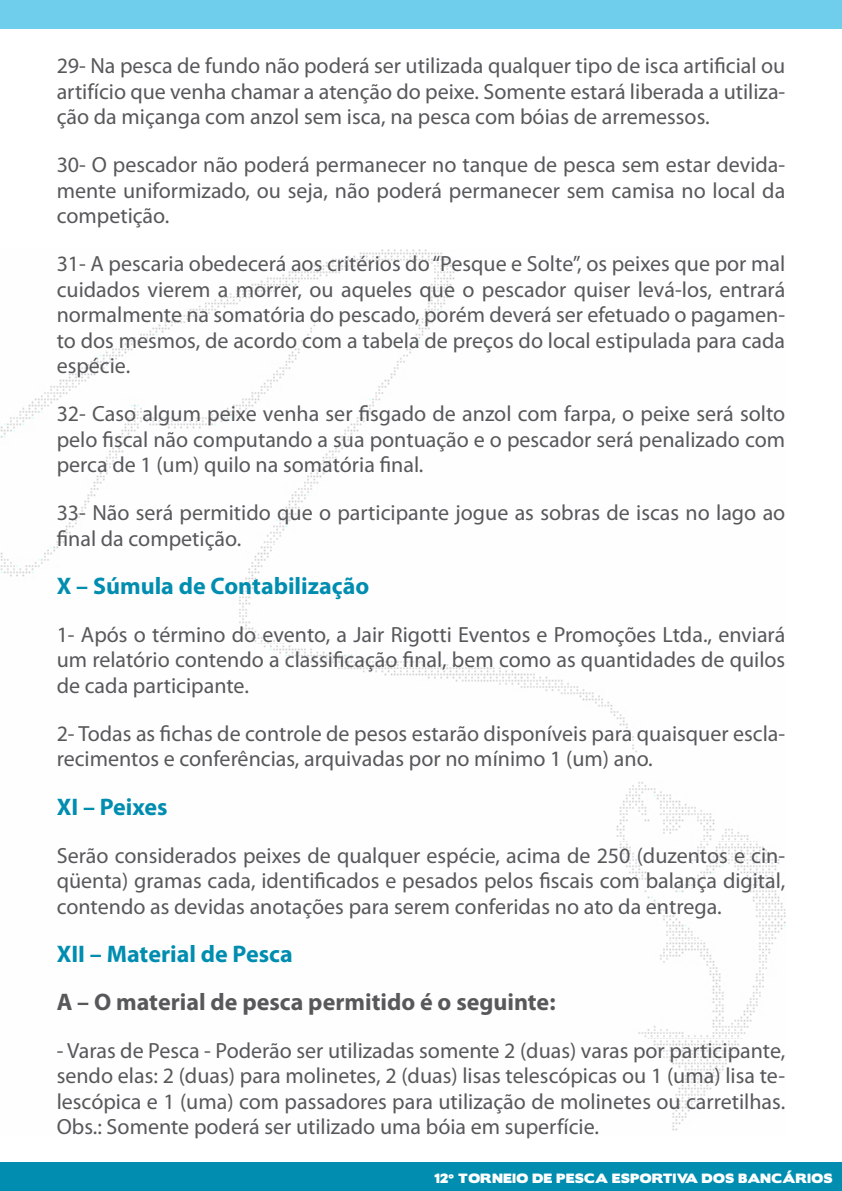
<style>
.page{position:relative;width:842px;height:1191px;background:#fff}
.page>*{position:absolute;margin:0;border:0;box-sizing:border-box;transform-origin:0 0}
.t1{font:700 24px "Myriad Pro";color:#008db0}
.t2{font:700 24px "Myriad Pro";color:#57585a}
.t3{font:22px/25.4px "Myriad Pro";color:#57585a;text-align:justify}
.t4{font:12px "Boris Black Bloxx";letter-spacing:.04em;color:#fff}
</style>
<div class="page">
<div style="left:0;top:1162px;width:842px;height:29px;background:#008db0"></div>
<div style="left:0;top:0;width:842px;height:28px;background:#6eceeb"></div>
<img style="left:0;top:250px;width:785px;height:881px">
<p class="t3" style="left:57px;top:53px;width:730px">29- Na pesca de fundo não poderá ser utilizada qualquer tipo de isca artificial ou artifício que venha chamar a atenção do peixe. Somente estará liberada a utiliza&shy;ção da miçanga com anzol sem isca, na pesca com bóias de arremessos.</p>
<p class="t3" style="left:57px;top:152px;width:730px">30- O pescador não poderá permanecer no tanque de pesca sem estar devida&shy;mente uniformizado, ou seja, não poderá permanecer sem camisa no local da competição.</p>
<p class="t3" style="left:57px;top:251px;width:730px">31- A pescaria obedecerá aos critérios do “Pesque e Solte”, os peixes que por mal cuidados vierem a morrer, ou aqueles que o pescador quiser levá-los, entrará normalmente na somatória do pescado, porém deverá ser efetuado o pagamen&shy;to dos mesmos, de acordo com a tabela de preços do local estipulada para cada espécie.</p>
<p class="t3" style="left:57px;top:401px;width:730px">32- Caso algum peixe venha ser fisgado de anzol com farpa, o peixe será solto pelo fiscal não computando a sua pontuação e o pescador será penalizado com perca de 1 (um) quilo na somatória final.</p>
<p class="t3" style="left:57px;top:500px;width:730px">33- Não será permitido que o participante jogue as sobras de iscas no lago ao final da competição.</p>
<p class="t1" style="left:57px;top:570px;width:314px">X – Súmula de Contabilização</p>
<p class="t3" style="left:57px;top:621px;width:730px">1- Após o término do evento, a Jair Rigotti Eventos e Promoções Ltda., enviará um relatório contendo a classificação final, bem como as quantidades de quilos de cada participante.</p>
<p class="t3" style="left:57px;top:720px;width:730px">2- Todas as fichas de controle de pesos estarão disponíveis para quaisquer escla&shy;recimentos e conferências, arquivadas por no mínimo 1 (um) ano.</p>
<p class="t1" style="left:57px;top:790px;width:112px">XI – Peixes</p>
<p class="t3" style="left:57px;top:842px;width:730px">Serão considerados peixes de qualquer espécie, acima de 250 (duzentos e cin&shy;qüenta) gramas cada, identificados e pesados pelos fiscais com balança digital, contendo as devidas anotações para serem conferidas no ato da entrega.</p>
<p class="t1" style="left:57px;top:938px;width:237px">XII – Material de Pesca</p>
<p class="t2" style="left:57px;top:986px;width:500px">A – O material de pesca permitido é o seguinte:</p>
<p class="t3" style="left:57px;top:1037px;width:730px">- Varas de Pesca - Poderão ser utilizadas somente 2 (duas) varas por participante, sendo elas: 2 (duas) para molinetes, 2 (duas) lisas telescópicas ou 1 (uma) lisa te&shy;lescópica e 1 (uma) com passadores para utilização de molinetes ou carretilhas.<br>Obs.: Somente poderá ser utilizado uma bóia em superfície.</p>
<p class="t4" style="left:434px;top:1168px;width:400px">12º TORNEIO DE PESCA ESPORTIVA DOS BANCÁRIOS</p>
</div>
